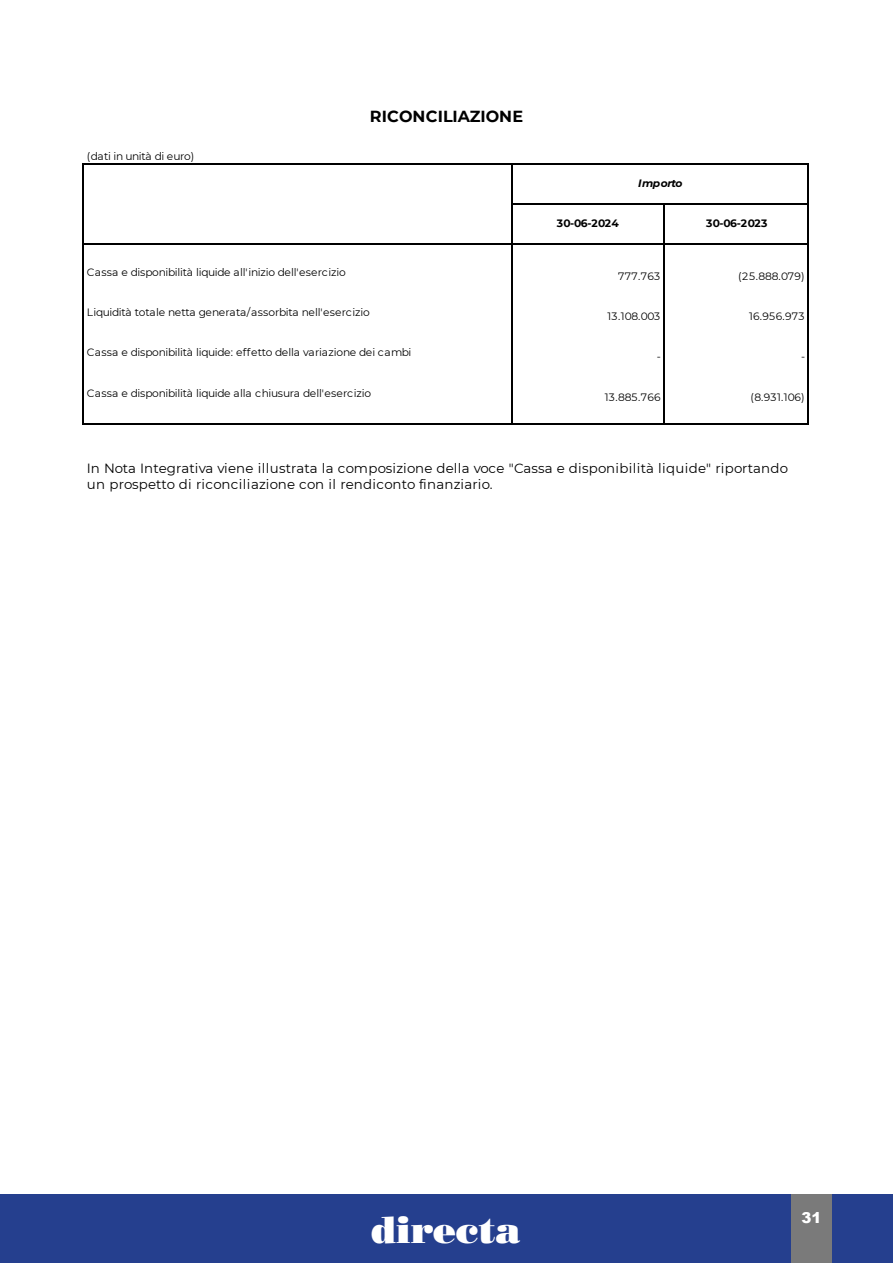
<style>
.page{position:relative;width:893px;height:1263px;background:#fff}
.page>*{position:absolute;margin:0;border:0;box-sizing:border-box;transform-origin:0 0}
.t1{font:37.5px "Bodoni Poster";color:#fff}
.t2{font:700 16.05px "Montserrat";letter-spacing:.005em;color:#000}
.t3{font:900 15px "Arial";color:#fff}
.t4{font:13.35px/16px "Montserrat";letter-spacing:.02em;color:#000}
.t5{font:10.65px "Montserrat";letter-spacing:-.02em;color:#000}
.t6{font:700 10.65px "Montserrat";letter-spacing:.035em;color:#000}
.t7{font:italic 700 10.65px "Montserrat";letter-spacing:-.04em;color:#000}
</style>
<div class="page">
<div style="left:0;top:1194px;width:893px;height:69px;background:#253f8e"></div>
<div style="left:791px;top:1194px;width:41px;height:69px;background:#7a7a7a"></div>
<hr style="left:83px;top:163px;width:1px;height:262px;background:#000">
<hr style="left:511px;top:164px;width:2px;height:261px;background:#000">
<hr style="left:808px;top:164px;width:1px;height:261px;background:#000">
<hr style="left:663px;top:204px;width:2px;height:221px;background:#000">
<hr style="left:84px;top:163px;width:725px;height:1px;background:#000">
<hr style="left:513px;top:203px;width:296px;height:1px;background:#000">
<hr style="left:84px;top:243px;width:725px;height:1px;background:#000">
<hr style="left:84px;top:423px;width:725px;height:2px;background:#000">
<p class="t5" style="left:87px;top:149px;width:109px">(dati in unità di euro)</p>
<h2 class="t2" style="left:370px;top:104px;width:155px">RICONCILIAZIONE</h2>
<p class="t5" style="left:87px;top:265px;width:261px">Cassa e disponibilità liquide all'inizio dell'esercizio</p>
<p class="t5" style="left:87px;top:305px;width:285px">Liquidità totale netta generata/assorbita nell'esercizio</p>
<p class="t5" style="left:87px;top:345px;width:326px">Cassa e disponibilità liquide: effetto della variazione dei cambi</p>
<p class="t5" style="left:87px;top:385px;width:286px">Cassa e disponibilità liquide alla chiusura dell'esercizio</p>
<p class="t7" style="left:638px;top:175px;width:46px">Importo</p>
<p class="t6" style="left:557px;top:215px;width:64px">30-06-2024</p>
<p class="t6" style="left:706px;top:215px;width:63px">30-06-2023</p>
<p class="t5" style="left:618px;top:269px;width:44px">777.763</p>
<p class="t5" style="left:738px;top:269px;width:68px">(25.888.079)</p>
<p class="t5" style="left:607px;top:309px;width:54px">13.108.003</p>
<p class="t5" style="left:749px;top:309px;width:57px">16.956.973</p>
<p class="t5" style="left:657px;top:349px;width:6px">-</p>
<p class="t5" style="left:801px;top:349px;width:6px">-</p>
<p class="t5" style="left:605px;top:389px;width:57px">13.885.766</p>
<p class="t5" style="left:750px;top:389px;width:56px">(8.931.106)</p>
<p class="t4" style="left:87px;top:459px;width:703px">In Nota Integrativa viene illustrata la composizione della voce "Cassa e disponibilità liquide" riportando un prospetto di riconciliazione con il rendiconto finanziario.</p>
<h1 class="t1" style="left:371px;top:1207px;width:151px">directa</h1>
<h3 class="t3" style="left:801px;top:1207px;width:22px">31</h3>
</div>
